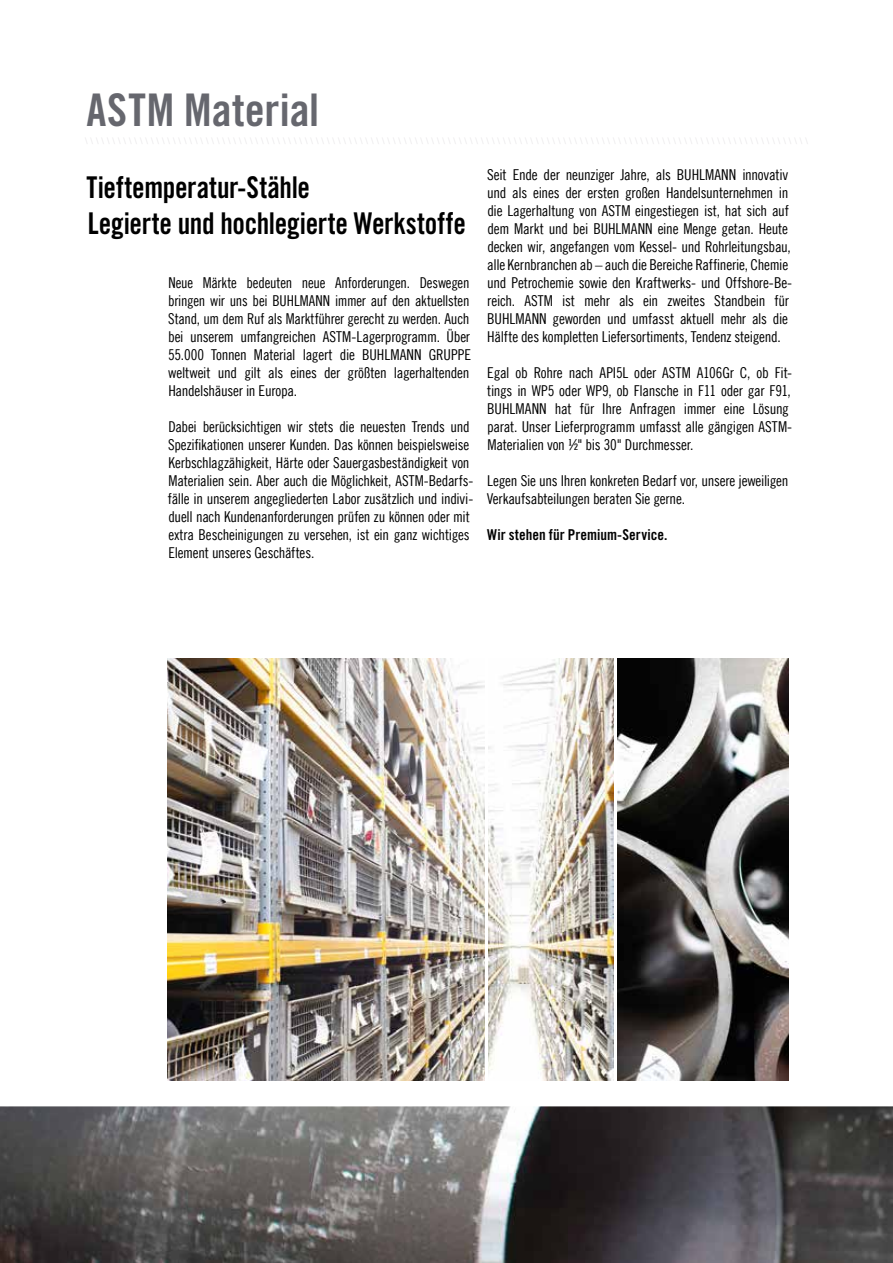
<style>
.page{position:relative;width:893px;height:1263px;background:#fff}
.page>*{position:absolute;margin:0;border:0;box-sizing:border-box;transform-origin:0 0}
.t1{font:45px "Trade Gothic Bold Cond Twenty";color:#66676e}
.t2{font:30px/36px "Trade Gothic Bold Cond Twenty";letter-spacing:-.01em;color:#000;scale:.94 1}
.t3{font:15px/18px "Trade Gothic Cond Eighteen";letter-spacing:-.015em;color:#000}
.t4{font:15px "Trade Gothic Bold Cond Twenty";color:#000}
</style>
<div class="page">
<img style="left:0;top:1106px;width:893px;height:157px">
<img style="left:168px;top:658px;width:317px;height:422px">
<img style="left:489px;top:658px;width:124px;height:422px">
<img style="left:617px;top:658px;width:172px;height:422px">
<h1 class="t1" style="left:86px;top:83px;width:234px">ASTM Material</h1>
<h2 class="t2" style="left:86px;top:169px;width:405px">Tieftemperatur-Stähle<br>Legierte und hochlegierte Werkstoffe</h2>
<p class="t3" style="left:168px;top:273px;width:304px;text-align:justify">Neue Märkte bedeuten neue Anforderungen. Deswegen bringen wir uns bei BUHLMANN immer auf den aktuellsten Stand, um dem Ruf als Marktführer gerecht zu werden. Auch bei unserem umfangreichen ASTM-Lagerprogramm. Über 55.000 Tonnen Material lagert die BUHLMANN GRUPPE weltweit und gilt als eines der größten lagerhaltenden Handelshäuser in Europa.</p>
<p class="t3" style="left:168px;top:417px;width:307px">Dabei berücksichtigen wir stets die neuesten Trends und Spezifikationen unserer Kunden. Das können beispielsweise Kerbschlagzähigkeit, Härte oder Sauergasbeständigkeit von Materialien sein. Aber auch die Möglichkeit, ASTM-Bedarfs&shy;fälle in unserem angegliederten Labor zusätzlich und indivi&shy;duell nach Kundenanforderungen prüfen zu können oder mit extra Bescheinigungen zu versehen, ist ein ganz wichtiges Element unseres Geschäftes.</p>
<p class="t3" style="left:487px;top:165px;width:307px">Seit Ende der neunziger Jahre, als BUHLMANN innovativ und als eines der ersten großen Handelsunternehmen in die Lagerhaltung von ASTM eingestiegen ist, hat sich auf dem Markt und bei BUHLMANN eine Menge getan. Heute decken wir, angefangen vom Kessel- und Rohrleitungsbau, alle Kernbranchen ab – auch die Bereiche Raffinerie, Chemie und Petrochemie sowie den Kraftwerks- und Offshore-Be&shy;reich. ASTM ist mehr als ein zweites Standbein für BUHLMANN geworden und umfasst aktuell mehr als die Hälfte des kompletten Liefersortiments, Tendenz steigend.</p>
<p class="t3" style="left:487px;top:363px;width:307px">Egal ob Rohre nach API5L oder ASTM A106Gr C, ob Fit&shy;tings in WP5 oder WP9, ob Flansche in F11 oder gar F91, BUHLMANN hat für Ihre Anfragen immer eine Lösung parat. Unser Lieferprogramm umfasst alle gängigen ASTM-Materialien von ½" bis 30" Durchmesser.</p>
<p class="t3" style="left:487px;top:471px;width:303px">Legen Sie uns Ihren konkreten Bedarf vor, unsere jeweiligen<br>Verkaufsabteilungen beraten Sie gerne.</p>
<p class="t4" style="left:487px;top:526px;width:182px">Wir stehen für Premium-Service.</p>
</div>
